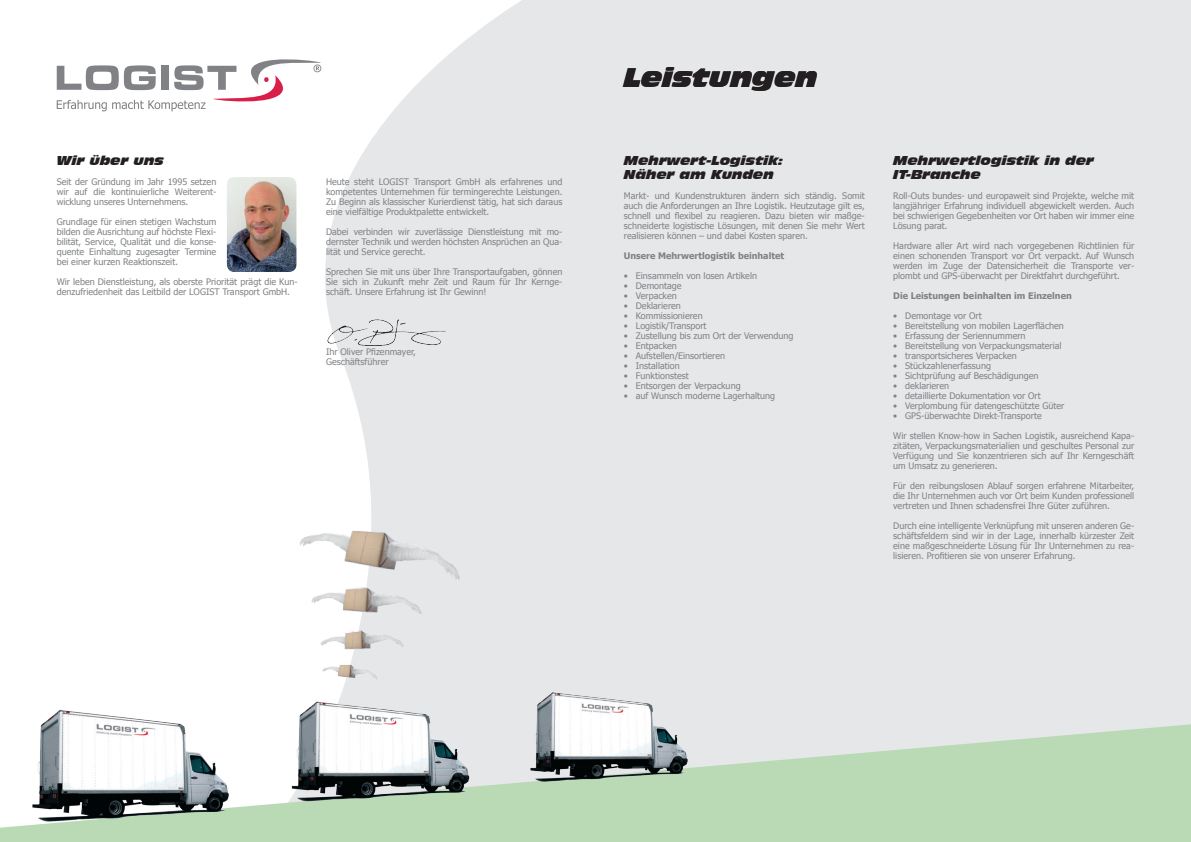
<style>
.page{position:relative;width:1191px;height:842px;background:#fff}
.page>*{position:absolute;margin:0;border:0;box-sizing:border-box;transform-origin:0 0}
.t1{font:italic 25px "Incised 901 BT Nord";color:#231f20}
.t2{font:italic 12px/14.4px "Incised 901 BT Nord";color:#231f20}
.t3{font:9px/10px "Tahoma";color:#808285;text-align:justify}
.t4{font:700 9px "Tahoma";color:#808285}
</style>
<div class="page">
<div style="left:269px;top:0;width:922px;height:823px;background:#e6e7e9"></div>
<svg style="left:56px;top:0;width:465px;height:724px;fill:#fff"></svg>
<svg style="left:0;top:724px;width:1191px;height:118px;fill:#badab6"></svg>
<img style="left:27px;top:706px;width:205px;height:120px">
<img style="left:287px;top:698px;width:185px;height:108px">
<img style="left:526px;top:692px;width:164px;height:93px">
<img style="left:298px;top:525px;width:165px;height:59px">
<img style="left:311px;top:585px;width:112px;height:33px">
<img style="left:320px;top:625px;width:85px;height:32px">
<img style="left:322px;top:664px;width:55px;height:16px">
<svg style="left:57px;top:56px;width:264px;height:55px"></svg>
<img style="left:326px;top:319px;width:121px;height:26px">
<img style="left:226px;top:176px;width:71px;height:97px">
<div style="left:225px;top:175px;width:73px;height:99px;border:2px solid #fff;border-radius:9px"></div>
<h2 class="t2" style="left:57px;top:153px;width:109px">Wir über uns</h2>
<p class="t3" style="left:57px;top:176px;width:161px">Seit der Gründung im Jahr 1995 setzen wir auf die kontinuierliche Weiterent&shy;wicklung unseres Unternehmens.</p>
<p class="t3" style="left:57px;top:216px;width:161px">Grundlage für einen stetigen Wachstum bilden die Ausrichtung auf höchste Flexi&shy;bilität, Service, Qualität und die konse&shy;quente Einhaltung zugesagter Termine bei einer kurzen Reaktionszeit.</p>
<p class="t3" style="left:57px;top:276px;width:242px">Wir leben Dienstleistung, als oberste Priorität prägt die Kun&shy;denzufriedenheit das Leitbild der LOGIST Transport GmbH.</p>
<p class="t3" style="left:326px;top:176px;width:238px">Heute steht LOGIST Transport GmbH als erfahrenes und kompetentes Unternehmen für termingerechte Leistungen.<br>Zu Beginn als klassischer Kurierdienst tätig, hat sich daraus eine vielfältige Produktpalette entwickelt.</p>
<p class="t3" style="left:326px;top:226px;width:238px">Dabei verbinden wir zuverlässige Dienstleistung mit mo&shy;dernster Technik und werden höchsten Ansprüchen an Qua&shy;lität und Service gerecht.</p>
<p class="t3" style="left:326px;top:266px;width:238px">Sprechen Sie mit uns über Ihre Transportaufgaben, gönnen Sie sich in Zukunft mehr Zeit und Raum für Ihr Kernge&shy;schäft. Unsere Erfahrung ist Ihr Gewinn!</p>
<p class="t3" style="left:326px;top:346px;width:91px">Ihr Oliver Pfizenmayer,<br>Geschäftsführer</p>
<h1 class="t1" style="left:624px;top:63px;width:195px">Leistungen</h1>
<h2 class="t2" style="left:624px;top:153px;width:161px">Mehrwert-Logistik:<br>Näher am Kunden</h2>
<p class="t3" style="left:624px;top:191px;width:242px">Markt- und Kundenstrukturen ändern sich ständig. Somit auch die Anforderungen an Ihre Logistik. Heutzutage gilt es, schnell und flexibel zu reagieren. Dazu bieten wir maßge&shy;schneiderte logistische Lösungen, mit denen Sie mehr Wert realisieren können – und dabei Kosten sparen.</p>
<p class="t4" style="left:624px;top:250px;width:162px">Unsere Mehrwertlogistik beinhaltet</p>
<p class="t3" style="left:624px;top:271px;width:135px">• Einsammeln von losen Artikeln</p>
<p class="t3" style="left:624px;top:281px;width:59px">• Demontage</p>
<p class="t3" style="left:624px;top:291px;width:54px">• Verpacken</p>
<p class="t3" style="left:624px;top:301px;width:59px">• Deklarieren</p>
<p class="t3" style="left:624px;top:311px;width:80px">• Kommissionieren</p>
<p class="t3" style="left:624px;top:321px;width:84px">• Logistik/Transport</p>
<p class="t3" style="left:624px;top:331px;width:171px">• Zustellung bis zum Ort der Verwendung</p>
<p class="t3" style="left:624px;top:341px;width:55px">• Entpacken</p>
<p class="t3" style="left:624px;top:351px;width:103px">• Aufstellen/Einsortieren</p>
<p class="t3" style="left:624px;top:361px;width:57px">• Installation</p>
<p class="t3" style="left:624px;top:371px;width:66px">• Funktionstest</p>
<p class="t3" style="left:624px;top:381px;width:118px">• Entsorgen der Verpackung</p>
<p class="t3" style="left:624px;top:391px;width:153px">• auf Wunsch moderne Lagerhaltung</p>
<h2 class="t2" style="left:893px;top:153px;width:202px">Mehrwertlogistik in der<br>IT-Branche</h2>
<p class="t3" style="left:893px;top:191px;width:242px">Roll-Outs bundes- und europaweit sind Projekte, welche mit langjähriger Erfahrung individuell abgewickelt werden. Auch bei schwierigen Gegebenheiten vor Ort haben wir immer eine Lösung parat.</p>
<p class="t3" style="left:893px;top:241px;width:242px">Hardware aller Art wird nach vorgegebenen Richtlinien für einen schonenden Transport vor Ort verpackt. Auf Wunsch werden im Zuge der Datensicherheit die Transporte ver&shy;plombt und GPS-überwacht per Direktfahrt durchgeführt.</p>
<p class="t4" style="left:893px;top:290px;width:180px">Die Leistungen beinhalten im Einzelnen</p>
<p class="t3" style="left:893px;top:311px;width:90px">• Demontage vor Ort</p>
<p class="t3" style="left:893px;top:321px;width:172px">• Bereitstellung von mobilen Lagerflächen</p>
<p class="t3" style="left:893px;top:331px;width:134px">• Erfassung der Seriennummern</p>
<p class="t3" style="left:893px;top:341px;width:170px">• Bereitstellung von Verpackungsmaterial</p>
<p class="t3" style="left:893px;top:351px;width:125px">• transportsicheres Verpacken</p>
<p class="t3" style="left:893px;top:361px;width:99px">• Stückzahlenerfassung</p>
<p class="t3" style="left:893px;top:371px;width:147px">• Sichtprüfung auf Beschädigungen</p>
<p class="t3" style="left:893px;top:381px;width:57px">• deklarieren</p>
<p class="t3" style="left:893px;top:391px;width:149px">• detaillierte Dokumentation vor Ort</p>
<p class="t3" style="left:893px;top:401px;width:173px">• Verplombung für datengeschützte Güter</p>
<p class="t3" style="left:893px;top:411px;width:150px">• GPS-überwachte Direkt-Transporte</p>
<p class="t3" style="left:893px;top:431px;width:242px">Wir stellen Know-how in Sachen Logistik, ausreichend Kapa&shy;zitäten, Verpackungsmaterialien und geschultes Personal zur Verfügung und Sie konzentrieren sich auf Ihr Kerngeschäft um Umsatz zu generieren.</p>
<p class="t3" style="left:893px;top:481px;width:242px">Für den reibungslosen Ablauf sorgen erfahrene Mitarbeiter, die Ihr Unternehmen auch vor Ort beim Kunden professionell vertreten und Ihnen schadensfrei Ihre Güter zuführen.</p>
<p class="t3" style="left:893px;top:521px;width:242px">Durch eine intelligente Verknüpfung mit unseren anderen Ge&shy;schäftsfeldern sind wir in der Lage, innerhalb kürzester Zeit eine maßgeschneiderte Lösung für Ihr Unternehmen zu rea&shy;lisieren. Profitieren sie von unserer Erfahrung.</p>
</div>
